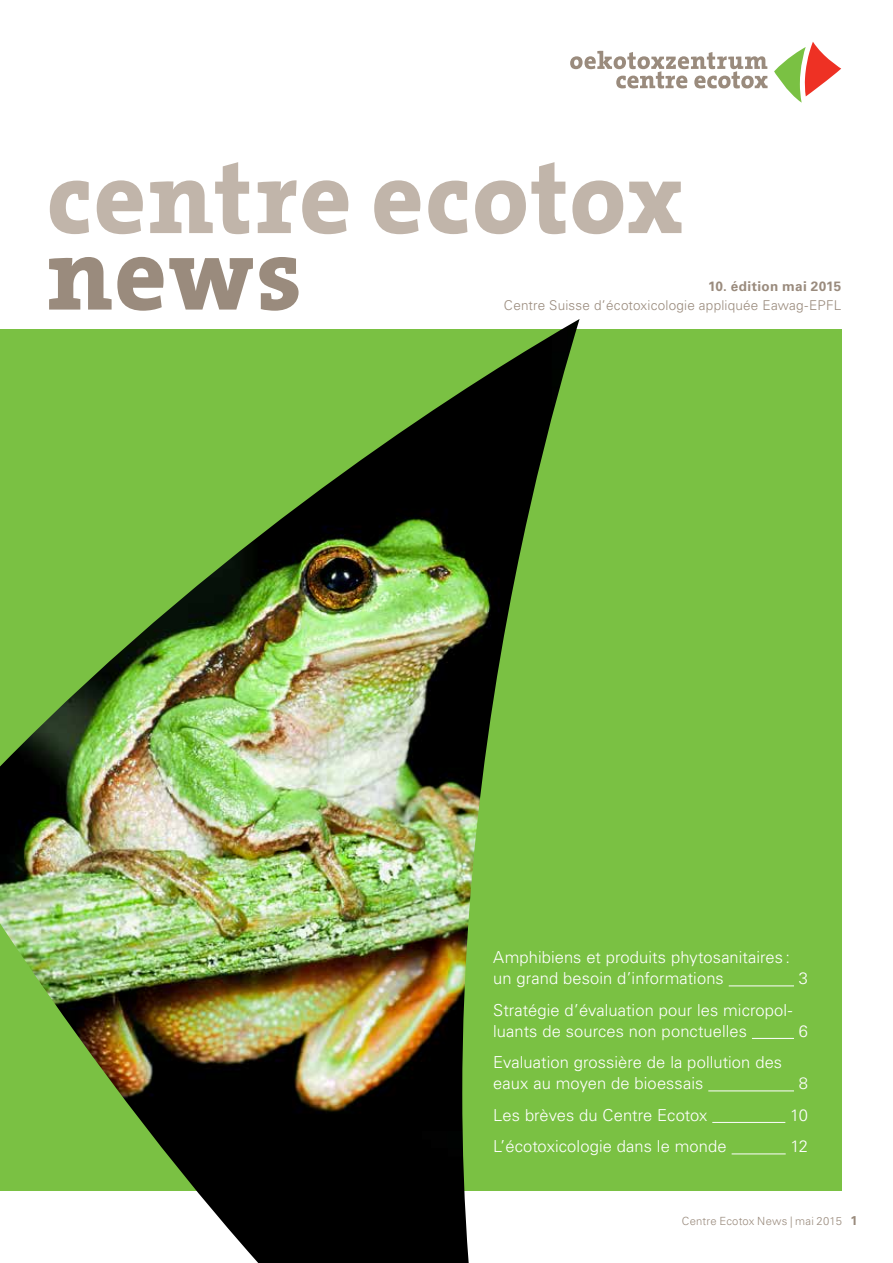
<style>
.page{position:relative;width:893px;height:1263px;background:#fff}
.page>*{position:absolute;margin:0;border:0;box-sizing:border-box;transform-origin:0 0}
.t1{font:800 103.5px "The Serif";letter-spacing:.015em;color:#c1b5aa}
.t2{font:800 103.5px "The Serif";color:#9a8b7d}
.t3{font:300 16.5px/21px "Univers LT";letter-spacing:.005em;color:#fff}
.t4{font:300 13.5px "Univers LT";letter-spacing:.015em;color:#9a8b7d}
.t5{font:700 13.5px "Univers LT";letter-spacing:.025em;color:#9a8b7d}
.t6{font:300 11.25px "Univers LT";letter-spacing:.015em;color:#9a8b7d}
.s1{font-weight:700;font-size:12.75px}
</style>
<div class="page">
<div style="left:0;top:330px;width:842px;height:861px;background:#7ac143"></div>
<svg style="left:774px;top:42px;width:67px;height:61px"></svg>
<svg style="left:570px;top:51px;width:198px;height:37px"></svg>
<hr style="left:729px;top:985px;width:65px;height:1px;background:#fff">
<hr style="left:752px;top:1038px;width:42px;height:1px;background:#fff">
<hr style="left:708px;top:1090px;width:86px;height:1px;background:#fff">
<hr style="left:712px;top:1122px;width:73px;height:1px;background:#fff">
<hr style="left:732px;top:1153px;width:54px;height:1px;background:#fff">
<img style="left:0;top:319px;width:580px;height:944px">
<h1 class="t1" style="left:47px;top:132px;width:637px">centre ecotox</h1>
<h1 class="t2" style="left:47px;top:208px;width:256px">news</h1>
<p class="t5" style="left:708px;top:278px;width:135px">10. édition mai 2015</p>
<p class="t4" style="left:504px;top:297px;width:339px">Centre Suisse d’écotoxicologie appliquée Eawag-EPFL</p>
<p class="t3" style="left:493px;top:947px;width:298px">Amphibiens et produits phytosanitaires : un grand besoin d’informations</p>
<p class="t3" style="left:799px;top:968px;width:11px">3</p>
<p class="t3" style="left:493px;top:999px;width:301px">Stratégie d’évaluation pour les micropol&shy;luants de sources non ponctuelles</p>
<p class="t3" style="left:799px;top:1020px;width:11px">6</p>
<p class="t3" style="left:493px;top:1052px;width:290px">Evaluation grossière de la pollution des eaux au moyen de bioessais</p>
<p class="t3" style="left:799px;top:1073px;width:11px">8</p>
<p class="t3" style="left:493px;top:1104px;width:216px">Les brèves du Centre Ecotox</p>
<p class="t3" style="left:790px;top:1104px;width:19px">10</p>
<p class="t3" style="left:493px;top:1136px;width:235px">L’écotoxicologie dans le monde</p>
<p class="t3" style="left:790px;top:1136px;width:19px">12</p>
<p class="t6" style="left:682px;top:1214px;width:177px">Centre Ecotox News | mai 2015 <span class="s1">1</span></p>
</div>
